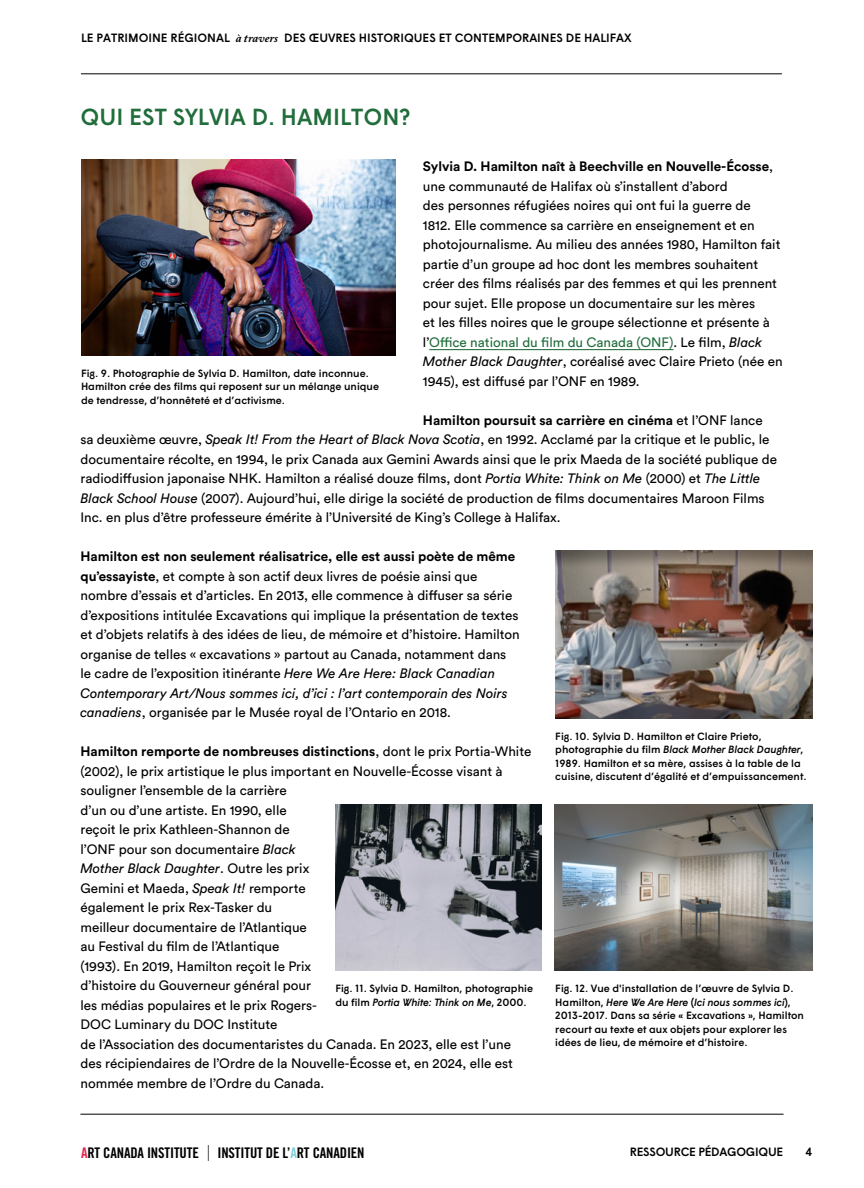
<style>
.page{position:relative;width:864px;height:1188px;background:#fff}
.page>*{position:absolute;margin:0;border:0;box-sizing:border-box;transform-origin:0 0}
.Heading{font:500 23.25px "Wigrum";color:#216d3b}
.t1{font:14.7px "Trade Gothic Bold Cond Twenty";letter-spacing:-.01em;color:#000}
.Body{font:13.5px/19.5px "Circular Std";color:#000}
.t2{font:500 12px "Wigrum";color:#000}
.t3{font:500 12px "Wigrum";letter-spacing:-.02em;color:#000}
.t4{font:500 10.5px/13.5px "Wigrum";color:#000}
.s1{font-family:"Adobe Caslon Pro";font-weight:700;font-style:italic}
.s2{font-weight:700}
.s3{color:#216d3b}
.s4{font-style:italic}
.s5{color:#e6244e}
.s6{color:#80d0da}
</style>
<div class="page">
<hr style="left:429px;top:349px;width:244px;height:1px;background:#216d3b">
<img style="left:335px;top:805px;width:206px;height:166px">
<img style="left:81px;top:160px;width:315px;height:196px">
<img style="left:555px;top:805px;width:257px;height:166px">
<img style="left:555px;top:550px;width:257px;height:168px">
<hr style="left:81px;top:73px;width:701px;height:1px;background:#000">
<hr style="left:80px;top:1114px;width:704px;height:1px;background:#000">
<svg style="left:208px;top:1145px;width:1px;height:15px"></svg>
<p class="t2" style="left:81px;top:28px;width:552px">LE PATRIMOINE RÉGIONAL <span class="s1">à travers</span> DES ŒUVRES HISTORIQUES ET CONTEMPORAINES DE HALIFAX</p>
<p class="Heading" style="left:80px;top:99px;width:331px">QUI EST SYLVIA D. HAMILTON?</p>
<p class="Body" style="left:423px;top:157px;width:361px"><span class="s2">Sylvia D. Hamilton naît à Beechville en Nouvelle-Écosse</span>, une communauté de Halifax où s’installent d’abord<br>des personnes réfugiées noires qui ont fui la guerre de<br>1812. Elle commence sa carrière en enseignement et en photojournalisme. Au milieu des années 1980, Hamilton fait partie d’un groupe ad hoc dont les membres souhaitent créer des films réalisés par des femmes et qui les prennent pour sujet. Elle propose un documentaire sur les mères<br>et les filles noires que le groupe sélectionne et présente à l’<span class="s3">Office national du film du Canada (ONF)</span>. Le film, <span class="s4">Black Mother Black Daughter</span>, coréalisé avec Claire Prieto (née en 1945), est diffusé par l’ONF en 1989.</p>
<p class="Body" style="left:80px;top:410px;width:698px;text-indent:343px"><span class="s2">Hamilton poursuit sa carrière en cinéma</span> et l’ONF lance sa deuxième œuvre, <span class="s4">Speak It! From the Heart of Black Nova Scotia</span>, en 1992. Acclamé par la critique et le public, le documentaire récolte, en 1994, le prix Canada aux Gemini Awards ainsi que le prix Maeda de la société publique de radiodiffusion japonaise NHK. Hamilton a réalisé douze films, dont <span class="s4">Portia White: Think on Me</span> (2000) et <span class="s4">The Little Black School House</span> (2007). Aujourd’hui, elle dirige la société de production de films documentaires Maroon Films Inc. en plus d’être professeure émérite à l’Université de King’s College à Halifax.</p>
<p class="Body" style="left:80px;top:547px;width:441px"><span class="s2">Hamilton est non seulement réalisatrice, elle est aussi poète de même qu’essayiste</span>, et compte à son actif deux livres de poésie ainsi que nombre d’essais et d’articles. En 2013, elle commence à diffuser sa série d’expositions intitulée Excavations qui implique la présentation de textes et d’objets relatifs à des idées de lieu, de mémoire et d’histoire. Hamilton organise de telles « excavations » partout au Canada, notamment dans le cadre de l’exposition itinérante <span class="s4">Here We Are Here: Black Canadian Contemporary Art/Nous sommes ici, d’ici : l’art contemporain des Noirs canadiens</span>, organisée par le Musée royal de l’Ontario en 2018.</p>
<p class="Body" style="left:80px;top:742px;width:452px"><span class="s2">Hamilton remporte de nombreuses distinctions</span>, dont le prix Portia-White (2002), le prix artistique le plus important en Nouvelle-Écosse visant à souligner l’ensemble de la carrière<br>d’un ou d’une artiste. En 1990, elle<br>reçoit le prix Kathleen-Shannon de<br>l’ONF pour son documentaire <span class="s4">Black<br>Mother Black Daughter</span>. Outre les prix<br>Gemini et Maeda, <span class="s4">Speak It!</span> remporte<br>également le prix Rex-Tasker du<br>meilleur documentaire de l’Atlantique<br>au Festival du film de l’Atlantique<br>(1993). En 2019, Hamilton reçoit le Prix<br>d’histoire du Gouverneur général pour<br>les médias populaires et le prix Rogers-<br>DOC Luminary du DOC Institute<br>de l’Association des documentaristes du Canada. En 2023, elle est l’une des récipiendaires de l’Ordre de la Nouvelle-Écosse et, en 2024, elle est nommée membre de l’Ordre du Canada.</p>
<p class="t4" style="left:81px;top:366px;width:300px">Fig. 9. Photographie de Sylvia D. Hamilton, date inconnue.<br>Hamilton crée des films qui reposent sur un mélange unique de tendresse, d’honnêteté et d’activisme.</p>
<p class="t4" style="left:555px;top:729px;width:253px">Fig. 10. Sylvia D. Hamilton et Claire Prieto, photographie du film <span class="s4">Black Mother Black Daughter</span>, 1989. Hamilton et sa mère, assises à la table de la cuisine, discutent d’égalité et d’empuissancement.</p>
<p class="t4" style="left:335px;top:981px;width:199px">Fig. 11. Sylvia D. Hamilton, photographie du film <span class="s4">Portia White: Think on Me</span>, 2000.</p>
<p class="t4" style="left:555px;top:981px;width:250px">Fig. 12. Vue d'installation de l’œuvre de Sylvia D.<br>Hamilton, <span class="s4">Here We Are Here</span> (<span class="s4">Ici nous sommes ici</span>), 2013-2017. Dans sa série « Excavations », Hamilton recourt au texte et aux objets pour explorer les idées de lieu, de mémoire et d’histoire.</p>
<p class="t1" style="left:81px;top:1144px;width:119px"><span class="s5">A</span>RT CANADA INSTITUTE</p>
<p class="t1" style="left:217px;top:1144px;width:149px">INSTITUT DE L’<span class="s6">A</span>RT CANADIEN</p>
<p class="t3" style="left:630px;top:1143px;width:155px">RESSOURCE PÉDAGOGIQUE</p>
<p class="t2" style="left:805px;top:1143px;width:8px">4</p>
</div>
